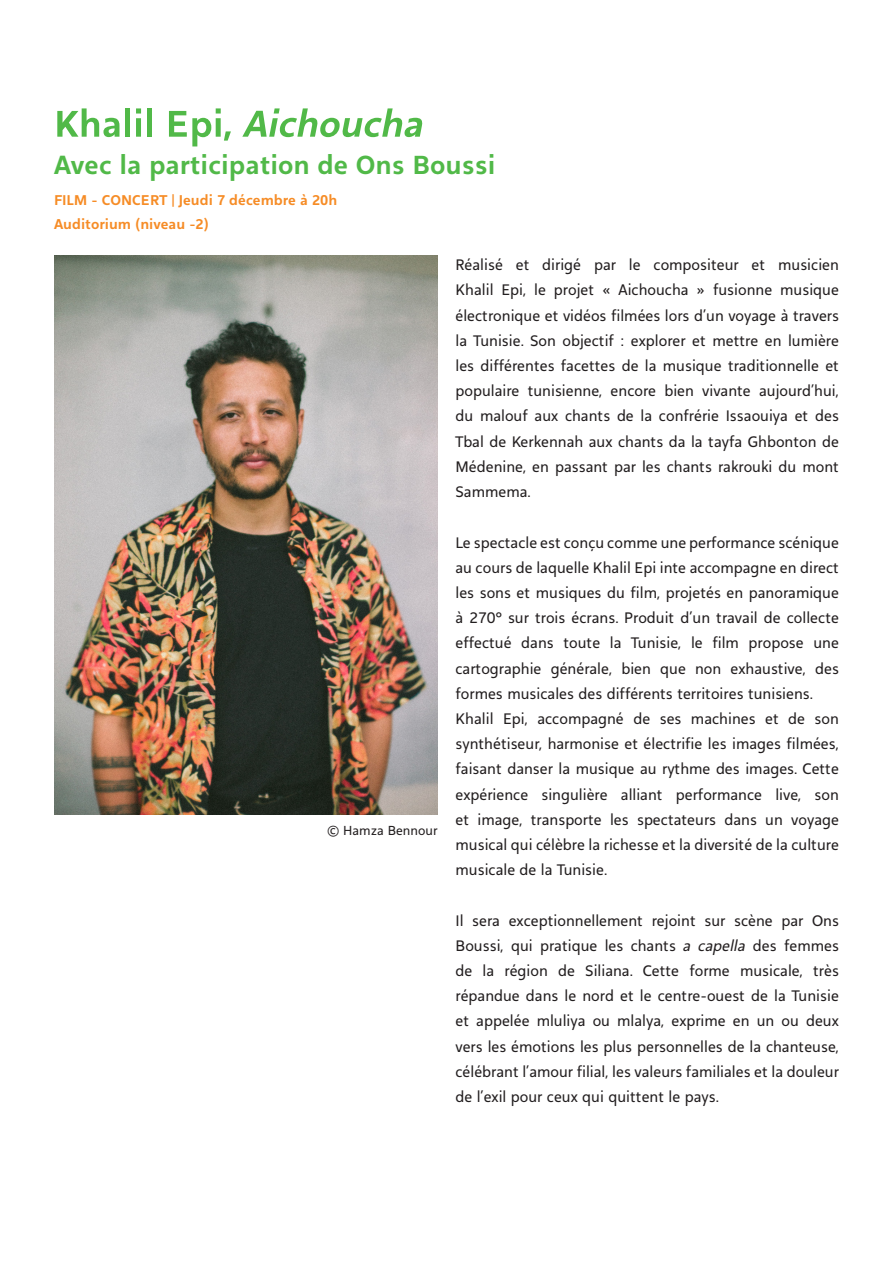
<style>
.page{position:relative;width:893px;height:1263px;background:#fff}
.page>*{position:absolute;margin:0;border:0;box-sizing:border-box;transform-origin:0 0}
.TITRE{font:700 51px "Mondara Sans";color:#51b948}
.TITRE-2{font:700 36px "Mondara Sans";color:#51b948}
.t1{font:21px/25.2px "Mondara Sans";color:#231f20;text-align:justify}
.t2{font:700 19.5px "Mondara Sans";color:#f68c26}
.t3{font:18px "Mondara Sans";color:#231f20}
.s1{font-style:italic}
</style>
<div class="page">
<img style="left:54px;top:255px;width:383px;height:559px">
<p class="TITRE" style="left:54px;top:97px;width:371px">Khalil Epi, <span class="s1">Aichoucha</span></p>
<p class="TITRE-2" style="left:54px;top:146px;width:443px">Avec la participation de Ons Boussi</p>
<p class="t2" style="left:54px;top:190px;width:285px">FILM - CONCERT | Jeudi 7 décembre à 20h</p>
<p class="t2" style="left:54px;top:214px;width:156px">Auditorium (niveau -2)</p>
<p class="t1" style="left:455px;top:253px;width:385px">Réalisé et dirigé par le compositeur et musicien Khalil Epi, le projet « Aichoucha » fusionne musique électronique et vidéos filmées lors d’un voyage à travers la Tunisie. Son objectif : explorer et mettre en lumière les différentes facettes de la musique traditionnelle et populaire tunisienne, encore bien vivante aujourd’hui, du malouf aux chants de la confrérie Issaouiya et des Tbal de Kerkennah aux chants da la tayfa Ghbonton de Médenine, en passant par les chants rakrouki du mont Sammema.</p>
<p class="t1" style="left:455px;top:530px;width:385px">Le spectacle est conçu comme une performance scénique au cours de laquelle Khalil Epi inte accompagne en direct les sons et musiques du film, projetés en panoramique à 270° sur trois écrans. Produit d’un travail de collecte effectué dans toute la Tunisie, le film propose une cartographie générale, bien que non exhaustive, des formes musicales des différents territoires tunisiens.</p>
<p class="t1" style="left:455px;top:707px;width:385px">Khalil Epi, accompagné de ses machines et de son synthétiseur, harmonise et électrifie les images filmées, faisant danser la musique au rythme des images. Cette expérience singulière alliant performance live, son et image, transporte les spectateurs dans un voyage musical qui célèbre la richesse et la diversité de la culture musicale de la Tunisie.</p>
<p class="t1" style="left:455px;top:908px;width:385px">Il sera exceptionnellement rejoint sur scène par Ons Boussi, qui pratique les chants <span class="s1">a capella</span> des femmes de la région de Siliana. Cette forme musicale, très répandue dans le nord et le centre-ouest de la Tunisie et appelée mluliya ou mlalya, exprime en un ou deux vers les émotions les plus personnelles de la chanteuse, célébrant l’amour filial, les valeurs familiales et la douleur de l’exil pour ceux qui quittent le pays.</p>
<p class="t3" style="left:327px;top:821px;width:112px">© Hamza Bennour</p>
</div>
